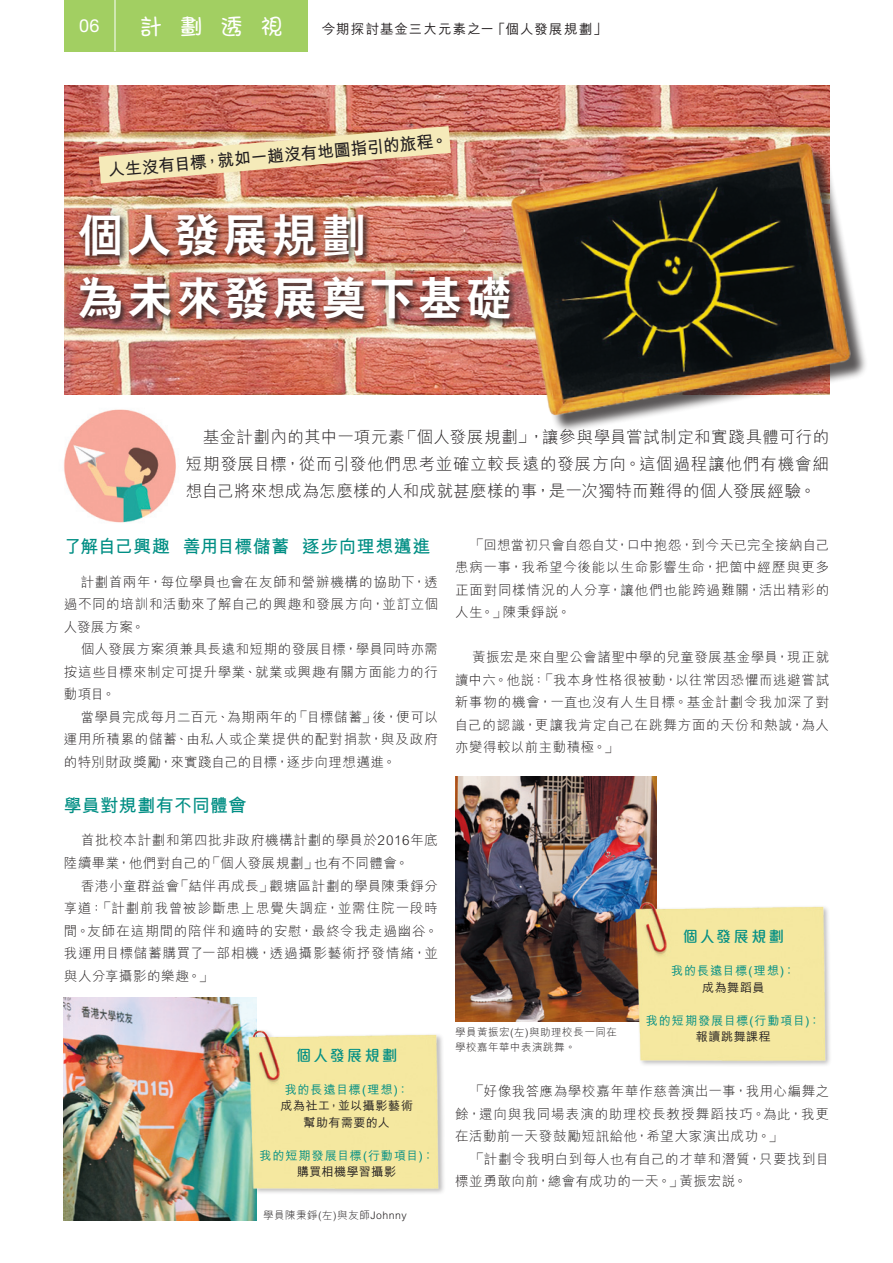
<style>
.page{position:relative;width:893px;height:1263px;background:#fff}
.page>*{position:absolute;margin:0;border:0;box-sizing:border-box;transform-origin:0 0}
.t1{font:800 45px "C Hei 2 HK";letter-spacing:.08em;color:#fff}
.t2{font:500 22.5px "M Young HK";color:#fff}
.t3{font:700 18px "M Hei HK";letter-spacing:.015em;color:#008e84}
.t4{font:18px "Helvetica Neue";color:#fff}
.t5{font:700 16.95px "M Hei HK";color:#231f20}
.t6{font:300 16.5px/27px "M Hei HK";letter-spacing:.03em;color:#231f20;text-align:justify}
.t7{font:500 15px "M Elle HK";letter-spacing:.165em;color:#008e84}
.t8{font:300 13.5px/22.5px "M Hei HK";letter-spacing:.05em;color:#231f20;text-align:justify}
.t9{font:300 13.5px/22.5px "M Hei HK";letter-spacing:.05em;color:#231f20;text-align:justify;scale:.8 1}
.t10{font:500 13.5px "M Hei HK";letter-spacing:.08em;color:#231f20}
.t11{font:500 12px "M Hei HK";letter-spacing:.075em;color:#008e84}
.t12{font:500 12px "M Hei HK";letter-spacing:.045em;color:#231f20}
.t13{font:300 10.5px "M Hei HK";letter-spacing:.05em;color:#231f20}
</style>
<div class="page">
<img style="left:455px;top:776px;width:202px;height:245px">
<div style="left:64px;top:0;width:244px;height:51px;background:#a2cf62"></div>
<hr style="left:115px;top:0;width:1px;height:51px;background:#fff">
<img style="left:64px;top:409px;width:112px;height:114px">
<img style="left:64px;top:85px;width:765px;height:309px">
<img style="left:498px;top:132px;width:368px;height:294px">
<div style="left:69px;top:203px;width:452px;height:127px;background:#231f20;opacity:.4"></div>
<img style="left:64px;top:998px;width:192px;height:222px">
<div style="left:248px;top:1029px;width:198px;height:166px;background:#231f20;opacity:.3"></div>
<img style="left:245px;top:1016px;width:196px;height:188px">
<div style="left:634px;top:901px;width:198px;height:166px;background:#231f20;opacity:.3"></div>
<img style="left:631px;top:888px;width:196px;height:179px">
<img style="left:99px;top:126px;width:352px;height:57px">
<p class="t4" style="left:79px;top:15px;width:22px">06</p>
<p class="t2" style="left:140px;top:11px;width:145px">計劃透視</p>
<p class="t10" style="left:322px;top:20px;width:286px">今期探討基金三大元素之一「個人發展規劃」</p>
<p class="t5" style="left:107px;top:158px;width:343px;rotate:-5deg">人生沒有目標，就如一趟沒有地圖指引的旅程。</p>
<p class="t1" style="left:78px;top:206px;width:289px">個人發展規劃</p>
<p class="t1" style="left:78px;top:269px;width:435px">為未來發展奠下基礎</p>
<p class="t6" style="left:186px;top:423px;width:645px;text-indent:17px">基金計劃內的其中一項元素┌個人發展規劃┘，讓參與學員嘗試制定和實踐具體可行的短期發展目標，從而引發他們思考並確立較長遠的發展方向。這個過程讓他們有機會細想自己將來想成為怎麼樣的人和成就甚麼樣的事，是一次獨特而難得的個人發展經驗。</p>
<p class="t3" style="left:64px;top:533px;width:368px">了解自己興趣 善用目標儲蓄 逐步向理想邁進</p>
<p class="t8" style="left:64px;top:570px;width:376px;text-indent:17px">計劃首兩年，每位學員也會在友師和營辦機構的協助下，透過不同的培訓和活動來了解自己的興趣和發展方向，並訂立個人發展方案。</p>
<p class="t8" style="left:64px;top:637px;width:376px;text-indent:17px">個人發展方案須兼具長遠和短期的發展目標，學員同時亦需按這些目標來制定可提升學業、就業或興趣有關方面能力的行動項目。</p>
<p class="t8" style="left:64px;top:705px;width:376px;text-indent:17px">當學員完成每月二百元、為期兩年的┌目標儲蓄┘後，便可以運用所積累的儲蓄、由私人或企業提供的配對捐款，與及政府的特別財政獎勵，來實踐自己的目標，逐步向理想邁進。</p>
<p class="t3" style="left:64px;top:792px;width:184px">學員對規劃有不同體會</p>
<p class="t8" style="left:64px;top:829px;width:376px;text-indent:17px">首批校本計劃和第四批非政府機構計劃的學員於2016年底陸續畢業，他們對自己的┌個人發展規劃┘也有不同體會。</p>
<p class="t8" style="left:64px;top:874px;width:376px;text-indent:17px">香港小童群益會┌結伴再成長┘觀塘區計劃的學員陳秉錚分享道：┌計劃前我曾被診斷患上思覺失調症，並需住院一段時間。友師在這期間的陪伴和適時的安慰，最終令我走過幽谷。我運用目標儲蓄購買了一部相機，透過攝影藝術抒發情緒，並與人分享攝影的樂趣。┘</p>
<p class="t7" style="left:296px;top:1044px;width:103px">個人發展規劃</p>
<p class="t11" style="left:285px;top:1080px;width:125px">我的長遠目標(理想)：</p>
<p class="t12" style="left:280px;top:1097px;width:134px">成為社工，並以攝影藝術</p>
<p class="t12" style="left:304px;top:1113px;width:88px">幫助有需要的人</p>
<p class="t11" style="left:259px;top:1146px;width:176px">我的短期發展目標(行動項目)：</p>
<p class="t12" style="left:297px;top:1163px;width:101px">購買相機學習攝影</p>
<p class="t13" style="left:263px;top:1208px;width:145px">學員陳秉錚(左)與友師Johnny</p>
<p class="t9" style="left:455px;top:533px;width:469px;text-indent:17px">┌回想當初只會自怨自艾，口中抱怨，到今天已完全接納自己患病一事，我希望今後能以生命影響生命，把箇中經歷與更多正面對同樣情況的人分享，讓他們也能跨過難關，活出精彩的人生。┘陳秉錚說。</p>
<p class="t8" style="left:455px;top:645px;width:376px;text-indent:17px">黃振宏是來自聖公會諸聖中學的兒童發展基金學員，現正就讀中六。他說：┌我本身性格很被動，以往常因恐懼而逃避嘗試新事物的機會，一直也沒有人生目標。基金計劃令我加深了對自己的認識，更讓我肯定自己在跳舞方面的天份和熱誠，為人亦變得較以前主動積極。┘</p>
<p class="t13" style="left:455px;top:1025px;width:163px">學員黃振宏(左)與助理校長一同在</p>
<p class="t13" style="left:455px;top:1040px;width:122px">學校嘉年華中表演跳舞。</p>
<p class="t7" style="left:683px;top:926px;width:103px">個人發展規劃</p>
<p class="t11" style="left:671px;top:962px;width:125px">我的長遠目標(理想)：</p>
<p class="t12" style="left:702px;top:979px;width:64px">成為舞蹈員</p>
<p class="t11" style="left:646px;top:1012px;width:176px">我的短期發展目標(行動項目)：</p>
<p class="t12" style="left:696px;top:1028px;width:76px">報讀跳舞課程</p>
<p class="t9" style="left:455px;top:1079px;width:469px;text-indent:17px">┌好像我答應為學校嘉年華作慈善演出一事，我用心編舞之餘，還向與我同場表演的助理校長教授舞蹈技巧。為此，我更在活動前一天發鼓勵短訊給他，希望大家演出成功。┘</p>
<p class="t9" style="left:455px;top:1147px;width:469px;text-indent:17px">┌計劃令我明白到每人也有自己的才華和潛質，只要找到目標並勇敢向前，總會有成功的一天。┘黃振宏說。</p>
</div>
